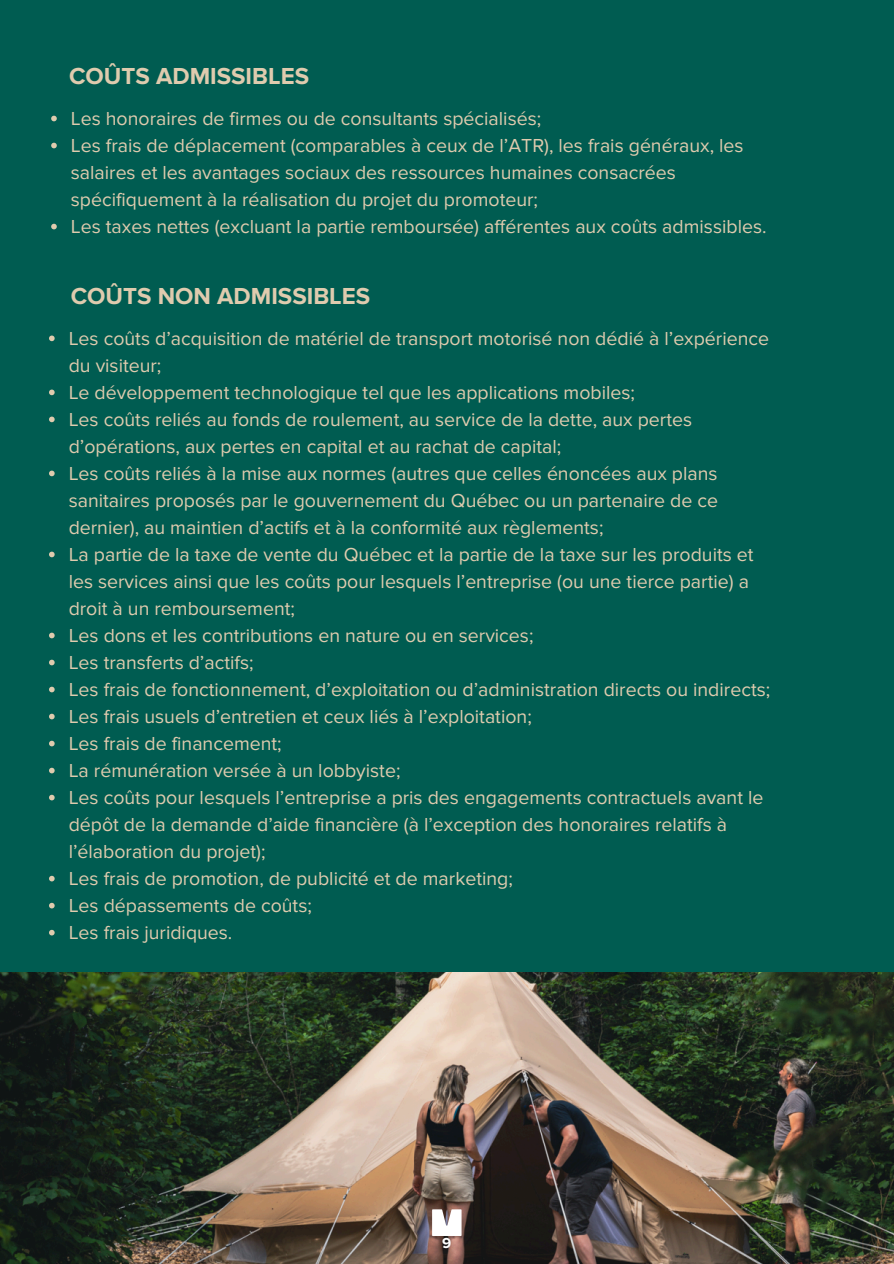
<style>
.page{position:relative;width:894px;height:1264px;background:#fff}
.page>*{position:absolute;margin:0;border:0;box-sizing:border-box;transform-origin:0 0}
.t1{font:700 24px "Proxima Nova";color:#dfcbae}
.t2{font:19.5px/27px "Proxima Nova";color:#dfcbae}
.t3{font:700 15px "Proxima Nova";color:#fff}
</style>
<div class="page">
<div style="left:0;top:0;width:893px;height:1263px;background:#005c51"></div>
<img style="left:0;top:972px;width:893px;height:291px">
<svg style="left:432px;top:1209px;width:29px;height:26px"></svg>
<svg style="left:49px;top:335px;width:6px;height:6px"></svg>
<svg style="left:49px;top:389px;width:6px;height:6px"></svg>
<svg style="left:49px;top:416px;width:6px;height:6px"></svg>
<svg style="left:49px;top:470px;width:6px;height:6px"></svg>
<svg style="left:49px;top:551px;width:6px;height:6px"></svg>
<svg style="left:49px;top:632px;width:6px;height:6px"></svg>
<svg style="left:49px;top:659px;width:6px;height:6px"></svg>
<svg style="left:49px;top:686px;width:6px;height:6px"></svg>
<svg style="left:49px;top:713px;width:6px;height:6px"></svg>
<svg style="left:49px;top:740px;width:6px;height:6px"></svg>
<svg style="left:49px;top:767px;width:6px;height:6px"></svg>
<svg style="left:49px;top:794px;width:6px;height:6px"></svg>
<svg style="left:49px;top:875px;width:6px;height:6px"></svg>
<svg style="left:49px;top:902px;width:6px;height:6px"></svg>
<svg style="left:49px;top:929px;width:6px;height:6px"></svg>
<svg style="left:51px;top:116px;width:6px;height:5px"></svg>
<svg style="left:51px;top:143px;width:6px;height:5px"></svg>
<svg style="left:51px;top:224px;width:6px;height:5px"></svg>
<p class="t1" style="left:69px;top:62px;width:241px">COÛTS ADMISSIBLES</p>
<p class="t2" style="left:71px;top:105px;width:472px">Les honoraires de firmes ou de consultants spécialisés;</p>
<p class="t2" style="left:71px;top:132px;width:674px">Les frais de déplacement (comparables à ceux de l’ATR), les frais généraux, les salaires et les avantages sociaux des ressources humaines consacrées spécifiquement à la réalisation du projet du promoteur;</p>
<p class="t2" style="left:71px;top:213px;width:697px">Les taxes nettes (excluant la partie remboursée) afférentes aux coûts admissibles.</p>
<p class="t1" style="left:71px;top:282px;width:301px">COÛTS NON ADMISSIBLES</p>
<p class="t2" style="left:69px;top:325px;width:701px">Les coûts d’acquisition de matériel de transport motorisé non dédié à l’expérience du visiteur;</p>
<p class="t2" style="left:69px;top:379px;width:567px">Le développement technologique tel que les applications mobiles;</p>
<h1 class="t2" style="left:69px;top:406px;width:624px">Les coûts reliés au fonds de roulement, au service de la dette, aux pertes d’opérations, aux pertes en capital et au rachat de capital;</h1>
<p class="t2" style="left:69px;top:460px;width:650px;text-align:justify">Les coûts reliés à la mise aux normes (autres que celles énoncées aux plans sanitaires proposés par le gouvernement du Québec ou un partenaire de ce dernier), au maintien d’actifs et à la conformité aux règlements;</p>
<p class="t2" style="left:69px;top:541px;width:686px">La partie de la taxe de vente du Québec et la partie de la taxe sur les produits et les services ainsi que les coûts pour lesquels l’entreprise (ou une tierce partie) a droit à un remboursement;</p>
<p class="t2" style="left:69px;top:622px;width:466px">Les dons et les contributions en nature ou en services;</p>
<p class="t2" style="left:69px;top:649px;width:186px">Les transferts d’actifs;</p>
<p class="t2" style="left:69px;top:676px;width:703px">Les frais de fonctionnement, d’exploitation ou d’administration directs ou indirects;</p>
<p class="t2" style="left:69px;top:703px;width:464px">Les frais usuels d’entretien et ceux liés à l’exploitation;</p>
<p class="t2" style="left:69px;top:730px;width:214px">Les frais de financement;</p>
<p class="t2" style="left:69px;top:757px;width:333px">La rémunération versée à un lobbyiste;</p>
<p class="t2" style="left:69px;top:784px;width:696px">Les coûts pour lesquels l’entreprise a pris des engagements contractuels avant le dépôt de la demande d’aide financière (à l’exception des honoraires relatifs à l’élaboration du projet);</p>
<p class="t2" style="left:69px;top:865px;width:445px">Les frais de promotion, de publicité et de marketing;</p>
<p class="t2" style="left:69px;top:892px;width:245px">Les dépassements de coûts;</p>
<p class="t2" style="left:69px;top:919px;width:165px">Les frais juridiques.</p>
<p class="t3" style="left:442px;top:1234px;width:11px">9</p>
</div>
